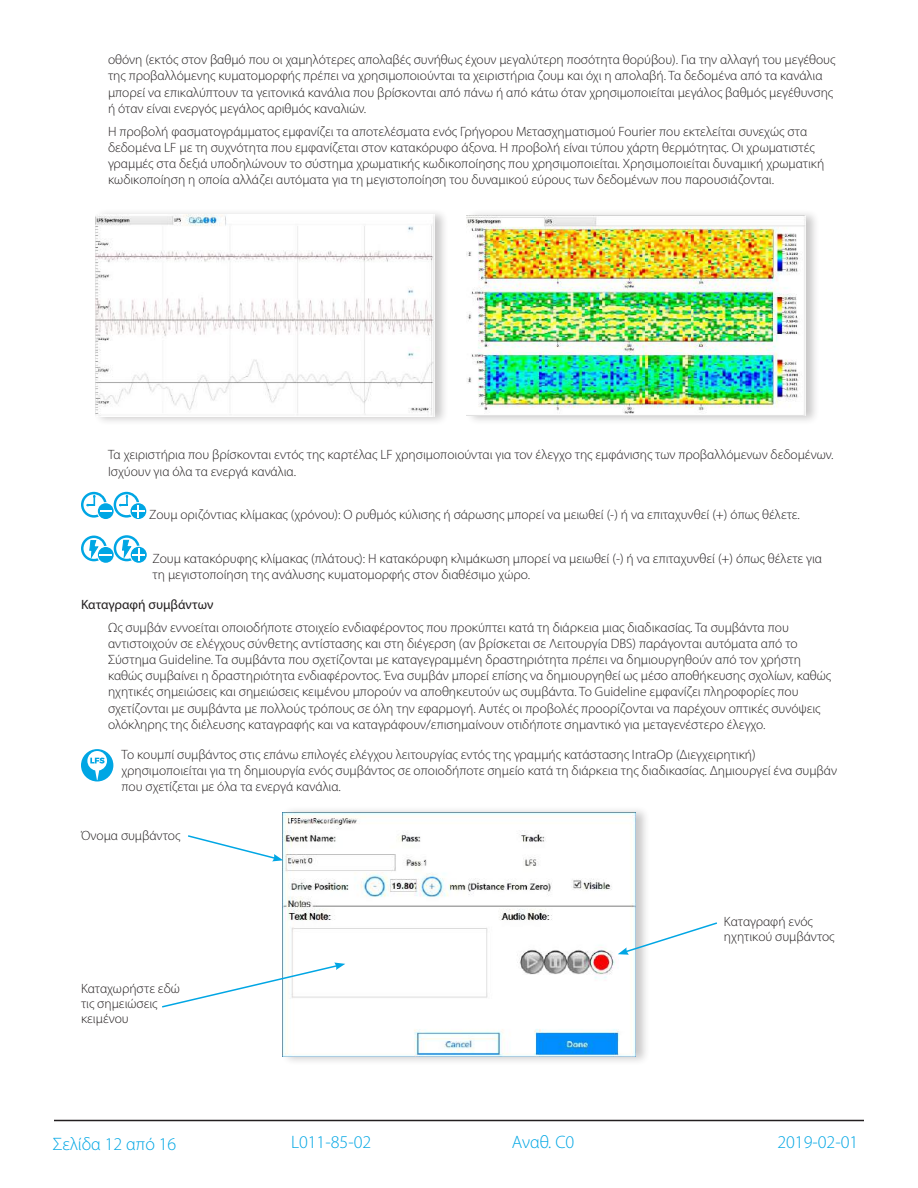
<style>
.page{position:relative;width:918px;height:1188px;background:#fff}
.page>*{position:absolute;margin:0;border:0;box-sizing:border-box;transform-origin:0 0}
.t1{font:300 18px "Myriad Pro";color:#00a6e4}
.t2{font:300 13.5px/16.2px "Myriad Pro";color:#231f20}
.t3{font:13.5px "Myriad Pro";color:#231f20}
</style>
<div class="page">
<hr style="left:54px;top:1120px;width:810px;height:1px;background:#231f20">
<div style="left:93px;top:208px;width:356px;height:218px;background:#231f20;opacity:.25"></div>
<img style="left:95px;top:215px;width:339px;height:201px">
<div style="left:465px;top:209px;width:355px;height:216px;background:#231f20;opacity:.25"></div>
<img style="left:467px;top:215px;width:339px;height:201px">
<svg style="left:131px;top:503px;width:15px;height:16px"></svg>
<svg style="left:81px;top:492px;width:63px;height:26px"></svg>
<svg style="left:98px;top:547px;width:16px;height:16px"></svg>
<svg style="left:131px;top:547px;width:16px;height:16px"></svg>
<svg style="left:81px;top:535px;width:64px;height:26px"></svg>
<div style="left:281px;top:806px;width:370px;height:260px;background:#231f20;opacity:.25"></div>
<img style="left:282px;top:812px;width:354px;height:244px">
<svg style="left:618px;top:921px;width:99px;height:34px"></svg>
<svg style="left:188px;top:834px;width:95px;height:27px"></svg>
<svg style="left:162px;top:963px;width:183px;height:46px"></svg>
<svg style="left:81px;top:749px;width:32px;height:33px"></svg>
<p class="t2" style="left:108px;top:52px;width:729px">οθόνη (εκτός στον βαθμό που οι χαμηλότερες απολαβές συνήθως έχουν μεγαλύτερη ποσότητα θορύβου). Για την αλλαγή του μεγέθους της προβαλλόμενης κυματομορφής πρέπει να χρησιμοποιούνται τα χειριστήρια ζουμ και όχι η απολαβή. Τα δεδομένα από τα κανάλια μπορεί να επικαλύπτουν τα γειτονικά κανάλια που βρίσκονται από πάνω ή από κάτω όταν χρησιμοποιείται μεγάλος βαθμός μεγέθυνσης ή όταν είναι ενεργός μεγάλος αριθμός καναλιών.</p>
<p class="t2" style="left:108px;top:123px;width:718px">Η προβολή φασματογράμματος εμφανίζει τα αποτελέσματα ενός Γρήγορου Μετασχηματισμού Fourier που εκτελείται συνεχώς στα δεδομένα LF με τη συχνότητα που εμφανίζεται στον κατακόρυφο άξονα. Η προβολή είναι τύπου χάρτη θερμότητας. Οι χρωματιστές γραμμές στα δεξιά υποδηλώνουν το σύστημα χρωματικής κωδικοποίησης που χρησιμοποιείται. Χρησιμοποιείται δυναμική χρωματική κωδικοποίηση η οποία αλλάζει αυτόματα για τη μεγιστοποίηση του δυναμικού εύρους των δεδομένων που παρουσιάζονται.</p>
<p class="t2" style="left:108px;top:447px;width:727px">Τα χειριστήρια που βρίσκονται εντός της καρτέλας LF χρησιμοποιούνται για τον έλεγχο της εμφάνισης των προβαλλόμενων δεδομένων.<br>Ισχύουν για όλα τα ενεργά κανάλια.</p>
<p class="t2" style="left:149px;top:507px;width:652px">Ζουμ οριζόντιας κλίμακας (χρόνου): Ο ρυθμός κύλισης ή σάρωσης μπορεί να μειωθεί (-) ή να επιταχυνθεί (+) όπως θέλετε.</p>
<p class="t2" style="left:153px;top:550px;width:671px">Ζουμ κατακόρυφης κλίμακας (πλάτους): Η κατακόρυφη κλιμάκωση μπορεί να μειωθεί (-) ή να επιταχυνθεί (+) όπως θέλετε για τη μεγιστοποίηση της ανάλυσης κυματομορφής στον διαθέσιμο χώρο.</p>
<p class="t3" style="left:81px;top:596px;width:134px">Καταγραφή συμβάντων</p>
<p class="t2" style="left:108px;top:619px;width:725px">Ως συμβάν εννοείται οποιοδήποτε στοιχείο ενδιαφέροντος που προκύπτει κατά τη διάρκεια μιας διαδικασίας. Τα συμβάντα που αντιστοιχούν σε ελέγχους σύνθετης αντίστασης και στη διέγερση (αν βρίσκεται σε Λειτουργία DBS) παράγονται αυτόματα από το Σύστημα Guideline. Τα συμβάντα που σχετίζονται με καταγεγραμμένη δραστηριότητα πρέπει να δημιουργηθούν από τον χρήστη καθώς συμβαίνει η δραστηριότητα ενδιαφέροντος. Ένα συμβάν μπορεί επίσης να δημιουργηθεί ως μέσο αποθήκευσης σχολίων, καθώς ηχητικές σημειώσεις και σημειώσεις κειμένου μπορούν να αποθηκευτούν ως συμβάντα. Το Guideline εμφανίζει πληροφορίες που σχετίζονται με συμβάντα με πολλούς τρόπους σε όλη την εφαρμογή. Αυτές οι προβολές προορίζονται να παρέχουν οπτικές συνόψεις ολόκληρης της διέλευσης καταγραφής και να καταγράφουν/επισημαίνουν οτιδήποτε σημαντικό για μεταγενέστερο έλεγχο.</p>
<p class="t2" style="left:122px;top:746px;width:717px">Το κουμπί συμβάντος στις επάνω επιλογές ελέγχου λειτουργίας εντός της γραμμής κατάστασης IntraOp (Διεγχειρητική) χρησιμοποιείται για τη δημιουργία ενός συμβάντος σε οποιοδήποτε σημείο κατά τη διάρκεια της διαδικασίας. Δημιουργεί ένα συμβάν που σχετίζεται με όλα τα ενεργά κανάλια.</p>
<p class="t2" style="left:81px;top:827px;width:101px">Όνομα συμβάντος</p>
<p class="t2" style="left:81px;top:981px;width:100px;line-height:15px">Καταχωρήστε εδώ τις σημειώσεις κειμένου</p>
<p class="t2" style="left:724px;top:914px;width:112px;line-height:15px">Καταγραφή ενός ηχητικού συμβάντος</p>
<h1 class="t1" style="left:53px;top:1134px;width:125px">Σελίδα 12 από 16</h1>
<h1 class="t1" style="left:291px;top:1132px;width:82px">L011-85-02</h1>
<h1 class="t1" style="left:512px;top:1132px;width:64px">Αναθ. C0</h1>
<h1 class="t1" style="left:777px;top:1132px;width:82px">2019-02-01</h1>
</div>
